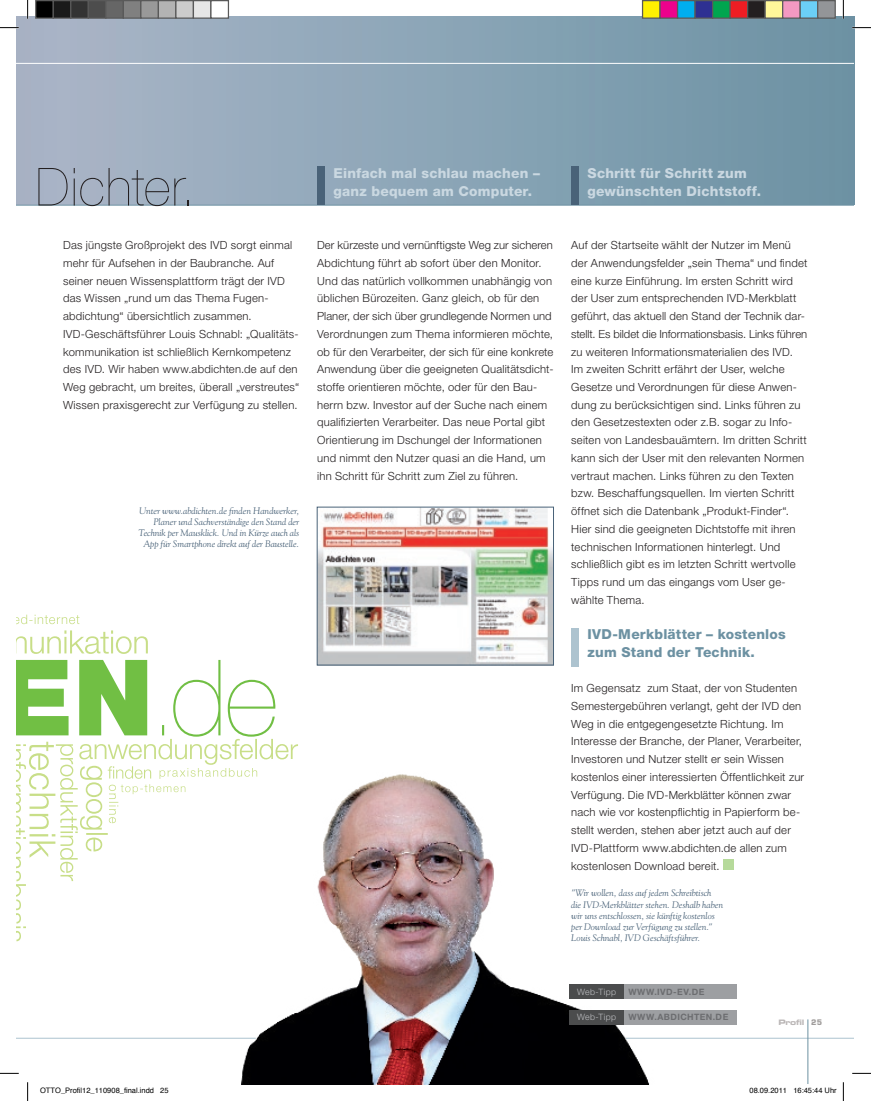
<style>
.page{position:relative;width:871px;height:1101px;background:#fff}
.page>*{position:absolute;margin:0;border:0;box-sizing:border-box;transform-origin:0 0}
.t1{font:200 52.5px "Helvetica Neue LT Std";letter-spacing:.015em;color:#231f20}
.t2{font:800 13.75px/17.8px "Helvetica Neue LT Pro";letter-spacing:.015em;color:#cad8e1}
.t3{font:800 13.75px/17.8px "Helvetica Neue LT Pro";letter-spacing:.015em;color:#6c91a2}
.t4{font:300 11.25px/17.8px "Helvetica Neue LT Std";letter-spacing:.02em;color:#231f20}
.t5{font:italic 9.38px/11.2px "Goudy";color:#496278;text-align:right}
.t6{font:700 8.75px "Helvetica Neue LT Std";color:#6c6d70}
.t7{font:300 8.75px "Helvetica Neue LT Std";letter-spacing:.045em;color:#bcbdc0}
.t8{font:7.5px "Helvetica";color:#000}
.t9{font:7.5px "Eurostile Bold Extended Two";letter-spacing:-.05em;color:#bbb7b7}
.s1{font-family:"Eurostile";font-weight:700;color:#9f9c9b}
</style>
<div class="page">
<div style="left:17px;top:17px;width:836px;height:188px;background:linear-gradient(to right,#abb6c8,#6c93a4)"></div>
<hr style="left:17px;top:205px;width:836px;height:1px;background:#6c91a2">
<img style="left:242px;top:774px;width:441px;height:310px">
<svg style="left:17px;top:614px;width:281px;height:327px"></svg>
<div style="left:317px;top:166px;width:7px;height:39px;background:#496278"></div>
<div style="left:571px;top:166px;width:7px;height:39px;background:#496278"></div>
<div style="left:571px;top:628px;width:7px;height:39px;background:#adc3cf"></div>
<hr style="left:17px;top:1037px;width:239px;height:1px;background:#adc3cf">
<hr style="left:625px;top:1037px;width:228px;height:1px;background:#adc3cf">
<img style="left:319px;top:509px;width:232px;height:154px">
<hr style="left:807px;top:1019px;width:1px;height:65px;background:#6c91a2">
<div style="left:569px;top:984px;width:55px;height:14px;background:#4b4c4d"></div>
<div style="left:624px;top:984px;width:112px;height:14px;background:#9d9fa2"></div>
<div style="left:569px;top:1010px;width:55px;height:14px;background:#4b4c4d"></div>
<div style="left:624px;top:1010px;width:112px;height:14px;background:#9d9fa2"></div>
<hr style="left:17px;top:63px;width:836px;height:1px;background:#fff">
<div style="left:723px;top:859px;width:10px;height:11px;background:#b6da9b"></div>
<svg style="left:0;top:27px;width:19px;height:1px"></svg>
<svg style="left:851px;top:27px;width:19px;height:1px"></svg>
<svg style="left:0;top:1072px;width:19px;height:2px"></svg>
<svg style="left:852px;top:1072px;width:18px;height:2px"></svg>
<svg style="left:27px;top:0;width:1px;height:19px"></svg>
<svg style="left:27px;top:1082px;width:1px;height:18px"></svg>
<svg style="left:842px;top:0;width:1px;height:19px"></svg>
<svg style="left:842px;top:1082px;width:1px;height:18px"></svg>
<div style="left:36px;top:1px;width:17px;height:17px;background:#000"></div>
<div style="left:35px;top:0;width:19px;height:19px;border:1px solid #595959"></div>
<div style="left:53px;top:1px;width:18px;height:17px;background:#1a1a1a"></div>
<div style="left:53px;top:0;width:18px;height:19px;border:1px solid #595959"></div>
<div style="left:71px;top:1px;width:17px;height:17px;background:#333"></div>
<div style="left:70px;top:0;width:19px;height:19px;border:1px solid #595959"></div>
<div style="left:88px;top:1px;width:18px;height:17px;background:#4d4d4d"></div>
<div style="left:88px;top:0;width:18px;height:19px;border:1px solid #595959"></div>
<div style="left:106px;top:1px;width:17px;height:17px;background:#666"></div>
<div style="left:105px;top:0;width:19px;height:19px;border:1px solid #595959"></div>
<div style="left:123px;top:1px;width:18px;height:17px;background:#808080"></div>
<div style="left:123px;top:0;width:18px;height:19px;border:1px solid #595959"></div>
<div style="left:141px;top:1px;width:17px;height:17px;background:#999"></div>
<div style="left:140px;top:0;width:19px;height:19px;border:1px solid #595959"></div>
<div style="left:158px;top:1px;width:18px;height:17px;background:#b3b3b3"></div>
<div style="left:158px;top:0;width:18px;height:19px;border:1px solid #595959"></div>
<div style="left:176px;top:1px;width:17px;height:17px;background:#ccc"></div>
<div style="left:175px;top:0;width:19px;height:19px;border:1px solid #595959"></div>
<div style="left:193px;top:1px;width:18px;height:17px;background:#e6e6e6"></div>
<div style="left:193px;top:0;width:18px;height:19px;border:1px solid #595959"></div>
<div style="left:210px;top:0;width:19px;height:19px;border:1px solid #595959"></div>
<div style="left:642px;top:1px;width:17px;height:17px;background:#fff101"></div>
<div style="left:641px;top:0;width:19px;height:19px;border:1px solid #595959"></div>
<div style="left:659px;top:1px;width:18px;height:17px;background:#ed028c"></div>
<div style="left:659px;top:0;width:19px;height:19px;border:1px solid #595959"></div>
<div style="left:677px;top:1px;width:17px;height:17px;background:#00aeef"></div>
<div style="left:676px;top:0;width:19px;height:19px;border:1px solid #595959"></div>
<div style="left:694px;top:1px;width:18px;height:17px;background:#2e3092"></div>
<div style="left:694px;top:0;width:19px;height:19px;border:1px solid #595959"></div>
<div style="left:712px;top:1px;width:17px;height:17px;background:#00a54f"></div>
<div style="left:711px;top:0;width:19px;height:19px;border:1px solid #595959"></div>
<div style="left:729px;top:1px;width:18px;height:17px;background:#ee1d23"></div>
<div style="left:729px;top:0;width:19px;height:19px;border:1px solid #595959"></div>
<div style="left:747px;top:1px;width:17px;height:17px;background:#231f20"></div>
<div style="left:746px;top:0;width:19px;height:19px;border:1px solid #595959"></div>
<div style="left:764px;top:1px;width:18px;height:17px;background:#fff79a"></div>
<div style="left:764px;top:0;width:19px;height:19px;border:1px solid #595959"></div>
<div style="left:782px;top:1px;width:17px;height:17px;background:#f499c2"></div>
<div style="left:781px;top:0;width:19px;height:19px;border:1px solid #595959"></div>
<div style="left:799px;top:1px;width:18px;height:17px;background:#6bcff6"></div>
<div style="left:799px;top:0;width:19px;height:19px;border:1px solid #595959"></div>
<div style="left:817px;top:1px;width:17px;height:17px;background:#939598"></div>
<div style="left:816px;top:0;width:19px;height:19px;border:1px solid #595959"></div>
<h1 class="t1" style="left:-10px;top:157px;width:207px">d Dichter.</h1>
<p class="t4" style="left:63px;top:236px;width:237px">Das jüngste Großprojekt des IVD sorgt einmal mehr für Aufsehen in der Baubranche. Auf seiner neuen Wissensplattform trägt der IVD das Wissen „rund um das Thema Fugen&shy;abdichtung“ übersichtlich zusammen.<br>IVD-Geschäftsführer Louis Schnabl: „Qualitäts&shy;kommunikation ist schließlich Kernkompetenz des IVD. Wir haben www.abdichten.de auf den Weg gebracht, um breites, überall „verstreutes“ Wissen praxisgerecht zur Verfügung zu stellen.</p>
<p class="t5" style="left:138px;top:504px;width:162px">Unter www.abdichten.de finden Handwerker, Planer und Sachverständige den Stand der Technik per Mausklick. Und in Kürze auch als App für Smartphone direkt auf der Baustelle.</p>
<p class="t2" style="left:333px;top:164px;width:208px">Einfach mal schlau machen – ganz bequem am Computer.</p>
<p class="t4" style="left:317px;top:236px;width:237px">Der kürzeste und vernünftigste Weg zur sicheren Abdichtung führt ab sofort über den Monitor.<br>Und das natürlich vollkommen unabhängig von üblichen Bürozeiten. Ganz gleich, ob für den Planer, der sich über grundlegende Normen und Verordnungen zum Thema informieren möchte, ob für den Verarbeiter, der sich für eine konkrete Anwendung über die geeigneten Qualitätsdicht&shy;stoffe orientieren möchte, oder für den Bau&shy;herrn bzw. Investor auf der Suche nach einem qualifizierten Verarbeiter. Das neue Portal gibt Orientierung im Dschungel der Informationen und nimmt den Nutzer quasi an die Hand, um ihn Schritt für Schritt zum Ziel zu führen.</p>
<p class="t2" style="left:587px;top:164px;width:175px">Schritt für Schritt zum gewünschten Dichtstoff.</p>
<p class="t4" style="left:571px;top:236px;width:238px">Auf der Startseite wählt der Nutzer im Menü der Anwendungsfelder „sein Thema“ und findet eine kurze Einführung. Im ersten Schritt wird der User zum entsprechenden IVD-Merkblatt geführt, das aktuell den Stand der Technik dar&shy;stellt. Es bildet die Informationsbasis. Links führen zu weiteren Informationsmaterialien des IVD.<br>Im zweiten Schritt erfährt der User, welche Gesetze und Verordnungen für diese Anwen&shy;dung zu berücksichtigen sind. Links führen zu den Gesetzestexten oder z.B. sogar zu Info&shy;seiten von Landesbauämtern. Im dritten Schritt kann sich der User mit den relevanten Normen vertraut machen. Links führen zu den Texten bzw. Beschaffungsquellen. Im vierten Schritt öffnet sich die Datenbank „Produkt-Finder“.<br>Hier sind die geeigneten Dichtstoffe mit ihren technischen Informationen hinterlegt. Und schließlich gibt es im letzten Schritt wertvolle Tipps rund um das eingangs vom User ge&shy;wählte Thema.</p>
<p class="t3" style="left:587px;top:625px;width:200px;text-indent:-16px">IVD-Merkblätter – kostenlos zum Stand der Technik.</p>
<p class="t4" style="left:571px;top:679px;width:234px">Im Gegensatz zum Staat, der von Studenten Semestergebühren verlangt, geht der IVD den Weg in die entgegengesetzte Richtung. Im Interesse der Branche, der Planer, Verarbeiter, Investoren und Nutzer stellt er sein Wissen kostenlos einer interessierten Öffentlichkeit zur Verfügung. Die IVD-Merkblätter können zwar nach wie vor kostenpflichtig in Papierform be&shy;stellt werden, stehen aber jetzt auch auf der IVD-Plattform www.abdichten.de allen zum kostenlosen Download bereit.</p>
<p class="t5" style="left:571px;top:887px;width:153px;text-align:left">"Wir wollen, dass auf jedem Schreibtisch die IVD-Merkblätter stehen. Deshalb haben wir uns entschlossen, sie künftig kostenlos per Download zur Verfügung zu stellen." Louis Schnabl, IVD Geschäftsführer.</p>
<p class="t7" style="left:577px;top:986px;width:41px">Web-Tipp</p>
<p class="t6" style="left:628px;top:986px;width:10px">WWW</p>
<p class="t6" style="left:654px;top:986px;width:10px">.IVD-EV</p>
<p class="t6" style="left:688px;top:986px;width:10px">.DE</p>
<p class="t7" style="left:577px;top:1011px;width:41px">Web-Tipp</p>
<p class="t6" style="left:628px;top:1011px;width:10px">WWW</p>
<p class="t6" style="left:654px;top:1011px;width:10px">.ABDI</p>
<p class="t6" style="left:680px;top:1011px;width:43px">CHTEN.DE</p>
<p class="t9" style="left:778px;top:1017px;width:45px">Profil <span class="s1">25</span></p>
<p class="t8" style="left:40px;top:1085px;width:130px">OTTO_Profil12_110908_final.indd 25</p>
<p class="t8" style="left:749px;top:1085px;width:89px">08.09.2011 16:45:44 Uhr</p>
</div>
